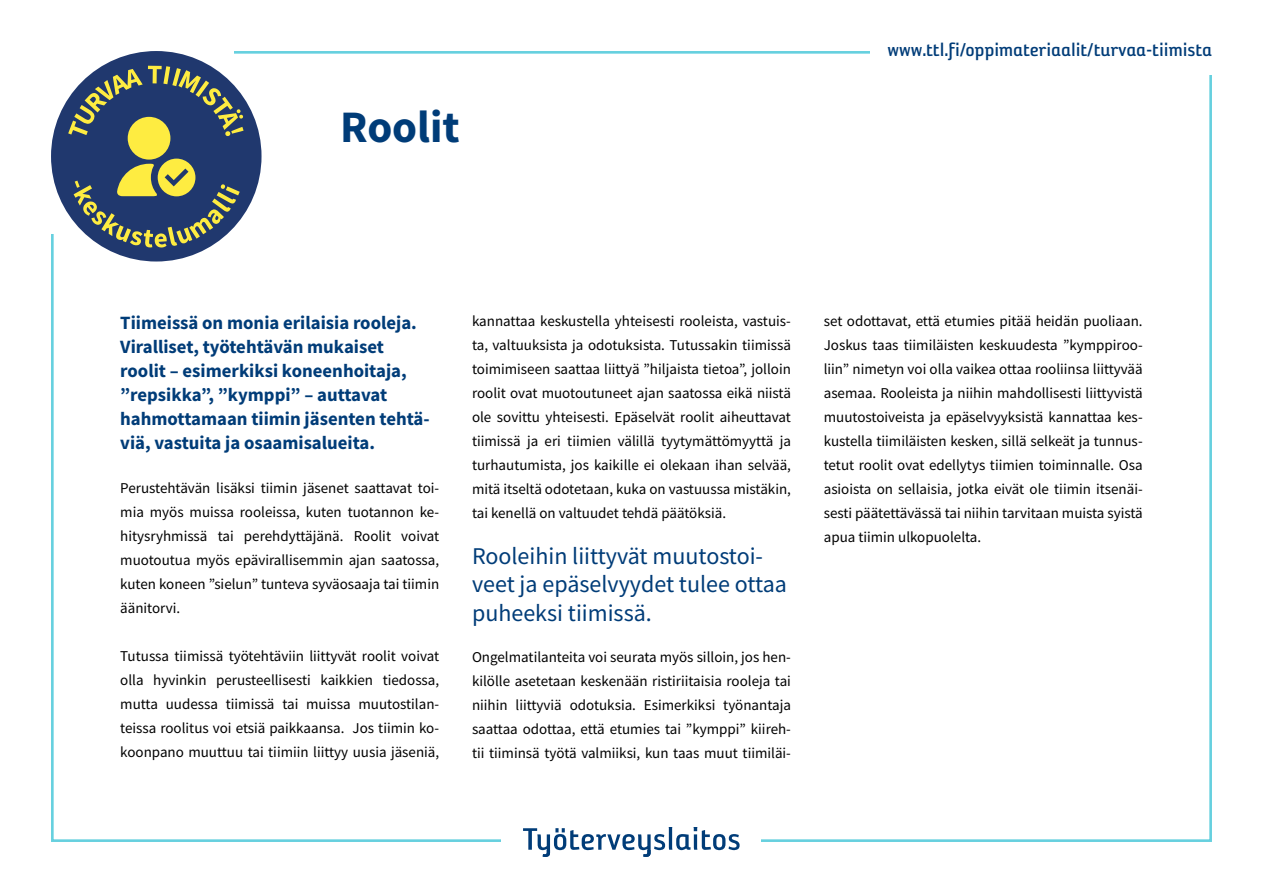
<style>
.page{position:relative;width:1263px;height:893px;background:#fff}
.page>*{position:absolute;margin:0;border:0;box-sizing:border-box;transform-origin:0 0}
.H_otsikko{font:700 45px "Source Sans Pro";color:#003c78}
.Nostoteksti{font:24px/28.5px "Source Sans Pro";color:#003c78}
.Verkko-osoite{font:21px "Reykjavik Two OT B Gauge";color:#003c78}
.Ingressi{font:700 18.75px/24px "Source Sans Pro";color:#003c78}
.Leipäteksti{font:15px/24px "Source Sans Pro";color:#000;text-align:justify}
</style>
<div class="page">
<svg style="left:523px;top:827px;width:217px;height:30px"></svg>
<div style="left:51px;top:51px;width:210px;height:210px;background:#20386e;border-radius:50%"></div>
<svg style="left:68px;top:66px;width:176px;height:70px"></svg>
<div style="left:128px;top:117px;width:42px;height:43px;background:#feec41;border-radius:50%"></div>
<svg style="left:74px;top:159px;width:166px;height:89px"></svg>
<p class="H_otsikko" style="left:340px;top:97px;width:121px">Roolit</p>
<p class="Verkko-osoite" style="left:887px;top:39px;width:326px">www.ttl.fi/oppimateriaalit/turvaa-tiimista</p>
<p class="Ingressi" style="left:120px;top:310px;width:298px">Tiimeissä on monia erilaisia rooleja.<br>Viralliset, työtehtävän mukaiset</p>
<p class="Ingressi" style="left:120px;top:358px;width:288px">roolit – esimerkiksi koneenhoitaja, ”repsikka”, ”kymppi” – auttavat</p>
<p class="Ingressi" style="left:120px;top:406px;width:311px">hahmottamaan tiimin jäsenten tehtä&shy;viä, vastuita ja osaamisalueita.</p>
<p class="Leipäteksti" style="left:120px;top:476px;width:320px">Perustehtävän lisäksi tiimin jäsenet saattavat toi&shy;mia myös muissa rooleissa, kuten tuotannon ke&shy;hitysryhmissä tai perehdyttäjänä. Roolit voivat muotoutua myös epävirallisemmin ajan saatossa, kuten koneen ”sielun” tunteva syväosaaja tai tiimin äänitorvi.</p>
<p class="Leipäteksti" style="left:120px;top:644px;width:320px">Tutussa tiimissä työtehtäviin liittyvät roolit voivat olla hyvinkin perusteellisesti kaikkien tiedossa, mutta uudessa tiimissä tai muissa muutostilan&shy;teissa roolitus voi etsiä paikkaansa. Jos tiimin ko&shy;koonpano muuttuu tai tiimiin liittyy uusia jäseniä,</p>
<p class="Leipäteksti" style="left:472px;top:309px;width:320px">kannattaa keskustella yhteisesti rooleista, vastuis&shy;ta, valtuuksista ja odotuksista. Tutussakin tiimissä toimimiseen saattaa liittyä ”hiljaista tietoa”, jolloin roolit ovat muotoutuneet ajan saatossa eikä niistä ole sovittu yhteisesti. Epäselvät roolit aiheuttavat tiimissä ja eri tiimien välillä tyytymättömyyttä ja turhautumista, jos kaikille ei olekaan ihan selvää, mitä itseltä odotetaan, kuka on vastuussa mistäkin, tai kenellä on valtuudet tehdä päätöksiä.</p>
<p class="Nostoteksti" style="left:472px;top:541px;width:316px">Rooleihin liittyvät muutostoi&shy;veet ja epäselvyydet tulee ottaa puheeksi tiimissä.</p>
<p class="Leipäteksti" style="left:472px;top:645px;width:320px">Ongelmatilanteita voi seurata myös silloin, jos hen&shy;kilölle asetetaan keskenään ristiriitaisia rooleja tai niihin liittyviä odotuksia. Esimerkiksi työnantaja saattaa odottaa, että etumies tai ”kymppi” kiireh&shy;tii tiiminsä työtä valmiiksi, kun taas muut tiimiläi-</p>
<p class="Leipäteksti" style="left:824px;top:309px;width:320px">set odottavat, että etumies pitää heidän puoliaan.<br>Joskus taas tiimiläisten keskuudesta ”kymppiroo&shy;liin” nimetyn voi olla vaikea ottaa rooliinsa liittyvää asemaa. Rooleista ja niihin mahdollisesti liittyvistä muutostoiveista ja epäselvyyksistä kannattaa kes&shy;kustella tiimiläisten kesken, sillä selkeät ja tunnus&shy;tetut roolit ovat edellytys tiimien toiminnalle. Osa asioista on sellaisia, jotka eivät ole tiimin itsenäi&shy;sesti päätettävässä tai niihin tarvitaan muista syistä apua tiimin ulkopuolelta.</p>
</div>
